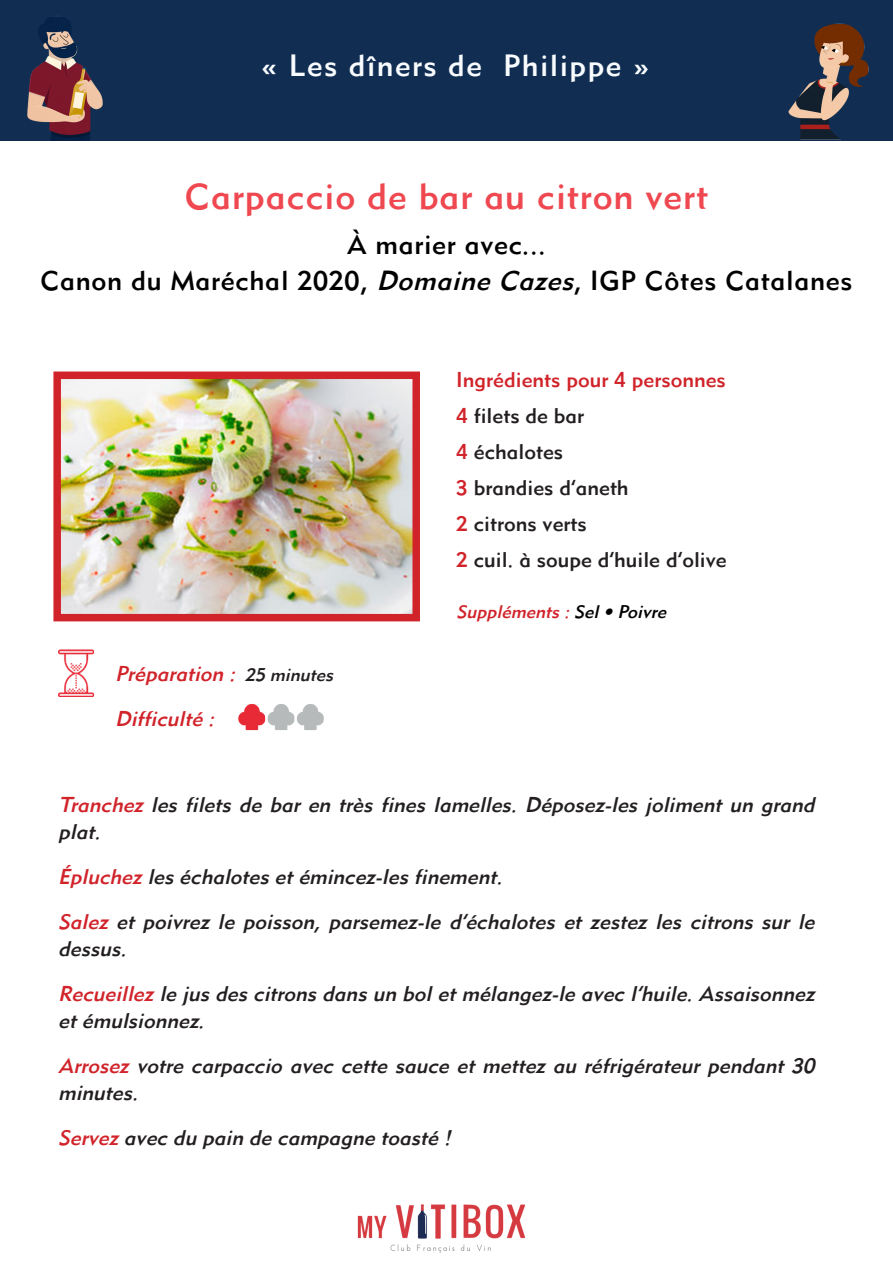
<style>
.page{position:relative;width:893px;height:1263px;background:#fff}
.page>*{position:absolute;margin:0;border:0;box-sizing:border-box;transform-origin:0 0}
.t1{font:36px "Metro Medium LT Two";letter-spacing:.025em;color:#ef4850}
.t2{font:30px "Metro Medium LT Two";letter-spacing:.05em;color:#f9fcfe}
.t3{font:27px "Metro Medium LT Two";letter-spacing:.025em;color:#000001}
.t4{font:italic 21px/27px "Metro Medium LT Two";color:#231f20}
.t5{font:21px "Metro Medium LT Two";color:#231f20}
.t6{font:italic 21px "Metro Medium LT Two";color:#d1232a}
.t7{font:21px "Metro Medium LT Two";color:#d1232a}
.t8{font:italic 18px "Metro Medium LT Two";color:#d1232a}
.s1{font-style:italic}
.s2{color:#d1232a}
.s3{font-size:18px;color:#231f20}
.s4{color:#000}
</style>
<div class="page">
<div style="left:0;top:0;width:893px;height:140px;background:#112e52"></div>
<img style="left:27px;top:17px;width:76px;height:123px">
<img style="left:62px;top:380px;width:349px;height:232px">
<div style="left:53px;top:371px;width:367px;height:250px;border:8px solid #d1232a"></div>
<img style="left:788px;top:23px;width:81px;height:117px">
<img style="left:238px;top:704px;width:86px;height:27px">
<img style="left:58px;top:649px;width:37px;height:48px">
<img style="left:357px;top:1204px;width:168px;height:49px">
<p class="t2" style="left:261px;top:47px;width:390px">« Les dîners de Philippe »</p>
<p class="t1" style="left:185px;top:174px;width:525px">Carpaccio de bar au citron vert</p>
<p class="t3" style="left:347px;top:228px;width:200px">À marier avec...</p>
<p class="t3" style="left:41px;top:264px;width:813px">Canon du Maréchal 2020, <span class="s1">Domaine Cazes</span>, IGP Côtes Catalanes</p>
<p class="t7" style="left:456px;top:367px;width:271px">Ingrédients pour 4 personnes</p>
<p class="t5" style="left:456px;top:403px;width:129px"><span class="s2">4</span> filets de bar</p>
<p class="t5" style="left:456px;top:439px;width:108px"><span class="s2">4</span> échalotes</p>
<p class="t5" style="left:456px;top:475px;width:174px"><span class="s2">3</span> brandies d’aneth</p>
<p class="t5" style="left:456px;top:511px;width:132px"><span class="s2">2</span> citrons verts</p>
<p class="t5" style="left:456px;top:547px;width:272px"><span class="s2">2</span> cuil. à soupe d’huile d’olive</p>
<p class="t6" style="left:115px;top:661px;width:224px">Préparation : <span class="s3">25 minutes</span></p>
<p class="t6" style="left:115px;top:706px;width:106px">Difficulté :</p>
<p class="t8" style="left:457px;top:600px;width:216px">Suppléments:<span class="s4">Sel• Poivre</span></p>
<p class="t4" style="left:58px;top:791px;width:763px"><span class="s2">Tranchez</span> les filets de bar en très fines lamelles. Déposez-les joliment un grand plat.</p>
<p class="t4" style="left:58px;top:863px;width:451px"><span class="s2">Épluchez</span>leséchalotesetémincez-lesfinement.</p>
<p class="t4" style="left:58px;top:908px;width:763px"><span class="s2">Salez</span> et poivrez le poisson, parsemez-le d’échalotes et zestez les citrons sur le dessus.</p>
<p class="t4" style="left:58px;top:980px;width:763px"><span class="s2">Recueillez</span>le jusdescitronsdansun boletmélangez-le avec l’huile.Assaisonnez etémulsionnez.</p>
<p class="t4" style="left:58px;top:1052px;width:763px"><span class="s2">Arrosez</span> votre carpaccio avec cette sauce et mettez au réfrigérateur pendant 30 minutes.</p>
<p class="t4" style="left:58px;top:1124px;width:399px"><span class="s2">Servez</span>avec du pain de campagne toasté !</p>
</div>
